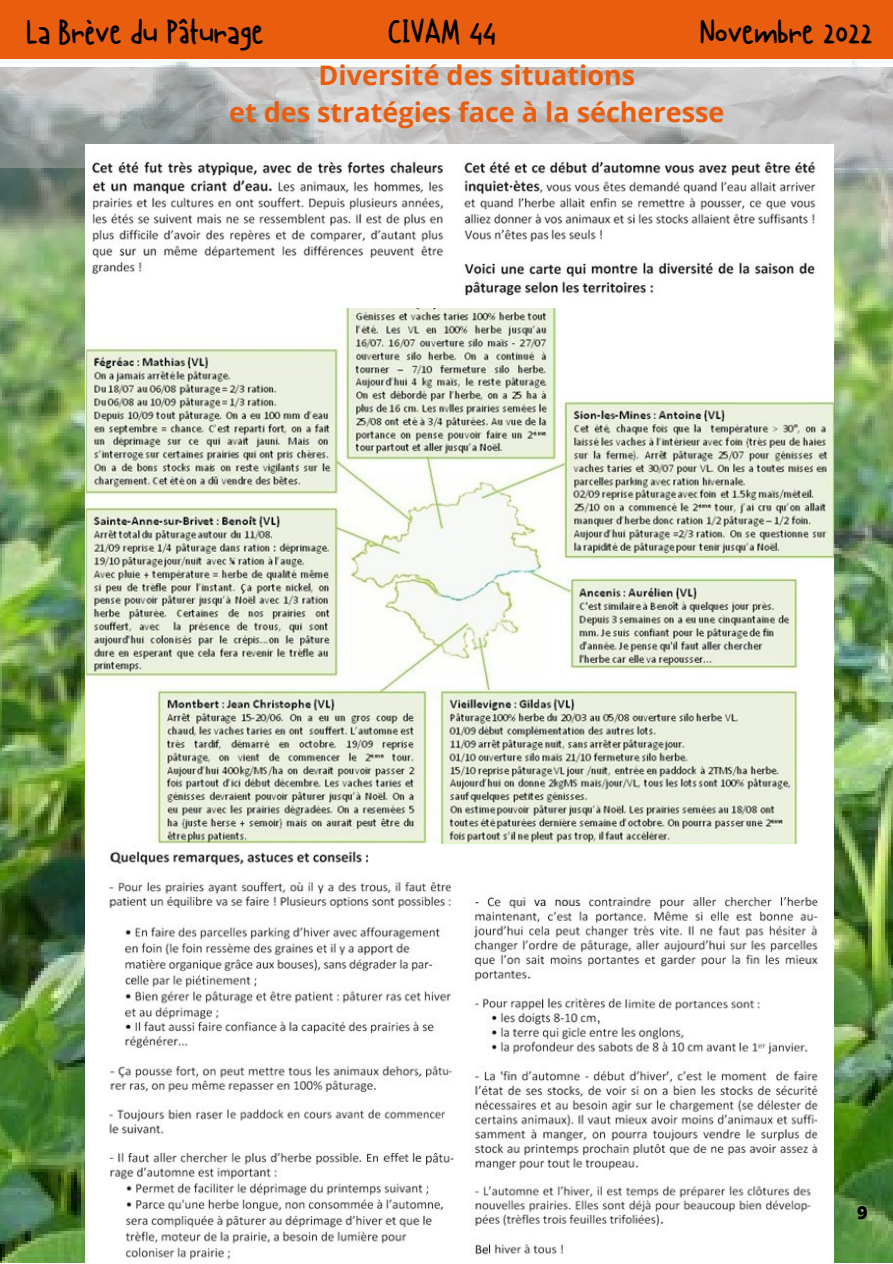
<style>
.page{position:relative;width:893px;height:1264px;background:#fff}
.page>*{position:absolute;margin:0;border:0;box-sizing:border-box;transform-origin:0 0}
.t1{font:35.55px "Canda Tawa";color:#000}
.t2{font:700 27px/37px "Open Sans";color:#e95d0f;text-align:center}
.t3{font:800 18px "Open Sans";color:#000}
</style>
<div class="page">
<img style="left:0;top:58px;width:892px;height:1204px">
<img style="left:86px;top:168px;width:747px;height:676px">
<img style="left:0;top:68px;width:892px;height:100px">
<img style="left:86px;top:844px;width:747px;height:418px">
<div style="left:0;top:0;width:892px;height:58px;background:#e95d0f"></div>
<h1 class="t1" style="left:27px;top:12px;width:239px">La Brève du Pâturage</h1>
<h1 class="t1" style="left:388px;top:12px;width:109px">CIVAM 44</h1>
<h1 class="t1" style="left:700px;top:12px;width:174px">Novembre 2022</h1>
<p class="t2" style="left:229px;top:56px;width:497px">Diversité des situations<br>et des stratégies face à la sécheresse</p>
<p class="t3" style="left:857px;top:1200px;width:12px">9</p>
</div>
